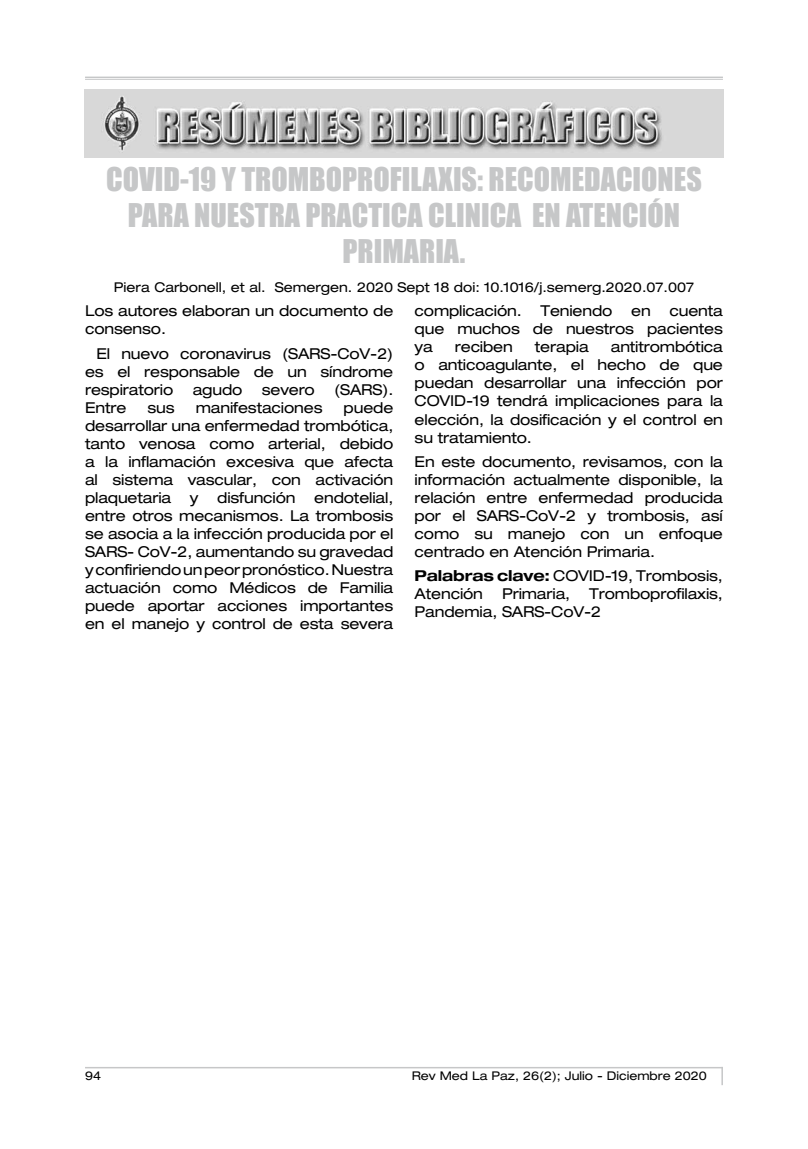
<style>
.page{position:relative;width:808px;height:1149px;background:#fff}
.page>*{position:absolute;margin:0;border:0;box-sizing:border-box;transform-origin:0 0}
.t1{font:30px/36px "Impact";color:#c6c7c8;text-align:center}
.t2{font:expanded 15px/18px "Helvetica Neue LT Std";letter-spacing:-.01em;color:#000;text-align:justify}
.t3{font:expanded 13.5px "Helvetica Neue LT Std";color:#000}
.t4{font:expanded 12px "Helvetica Neue LT Std";color:#000}
.s1{font-weight:700}
</style>
<div class="page">
<hr style="left:85px;top:77px;width:638px;height:1px;background:#c6c7c8">
<hr style="left:85px;top:79px;width:638px;height:1px;background:#c6c7c8">
<hr style="left:85px;top:1066px;width:638px;height:2px;background:#c6c7c8">
<svg style="left:721px;top:1066px;width:2px;height:18px"></svg>
<img style="left:85px;top:89px;width:638px;height:68px">
<h1 class="t1" style="left:106px;top:160px;width:597px">COVID-19 Y TROMBOPROFILAXIS: RECOMEDACIONES<br>PARA NUESTRA PRACTICA CLINICA EN ATENCIÓN<br>PRIMARIA.</h1>
<p class="t3" style="left:114px;top:279px;width:582px">Piera Carbonell, et al. Semergen. 2020 Sept 18 doi: 10.1016/j.semerg.2020.07.007</p>
<p class="t2" style="left:85px;top:302px;width:310px">Los autores elaboran un documento de consenso.</p>
<p class="t2" style="left:85px;top:344px;width:310px;text-indent:11px">El nuevo coronavirus (SARS-CoV-2) es el responsable de un síndrome respiratorio</p>
<p class="t2" style="left:415px;top:302px;width:310px">complicación. Teniendo en cuenta que muchos de nuestros pacientes ya</p>
<p class="t2" style="left:415px;top:338px;width:310px;text-indent:196px">antitrombótica o anticoagulante, el hecho de que puedan desarrollar una infección por COVID-19 tendrá implicaciones para la elección, la dosificación y el control en su tratamiento.</p>
<p class="t2" style="left:415px;top:452px;width:310px">En este documento, revisamos, con la información actualmente disponible, la relación entre enfermedad producida por el SARS-CoV-2 y trombosis, así como su manejo con un enfoque centrado en Atención Primaria.</p>
<p class="t2" style="left:415px;top:566px;width:310px"><span class="s1">Palabras clave:</span> COVID-19, Trombosis,<br>Atención</p>
<p class="t2" style="left:455px;top:338px;width:60px">reciben</p>
<p class="t2" style="left:535px;top:338px;width:55px">terapia</p>
<p class="t2" style="left:193px;top:380px;width:51px">agudo</p>
<p class="t2" style="left:262px;top:380px;width:55px">severo</p>
<p class="t2" style="left:334px;top:380px;width:61px">(SARS).</p>
<p class="t2" style="left:85px;top:398px;width:43px">Entre</p>
<p class="t2" style="left:147px;top:398px;width:29px">sus</p>
<p class="t2" style="left:196px;top:398px;width:128px">manifestaciones</p>
<p class="t2" style="left:85px;top:398px;width:310px;text-indent:259px">puede desarrollar una enfermedad trombótica, tanto venosa como arterial, debido a la inflamación excesiva que afecta al sistema vascular, con activación plaquetaria y disfunción endotelial, entre otros mecanismos. La trombosis se asocia a la infección producida por el SARS- CoV-2, aumentando su gravedad y confiriendo un peor pronóstico. Nuestra actuación como Médicos de Familia puede aportar acciones importantes en el manejo y control de esta severa</p>
<p class="t2" style="left:415px;top:584px;width:310px;text-indent:175px">Tromboprofilaxis,<br>Pandemia, SARS-CoV-2</p>
<p class="t2" style="left:502px;top:584px;width:70px">Primaria,</p>
<p class="t4" style="left:85px;top:1067px;width:18px">94</p>
<p class="t4" style="left:412px;top:1068px;width:297px">Rev Med La Paz, 26(2); Julio - Diciembre 2020</p>
</div>
